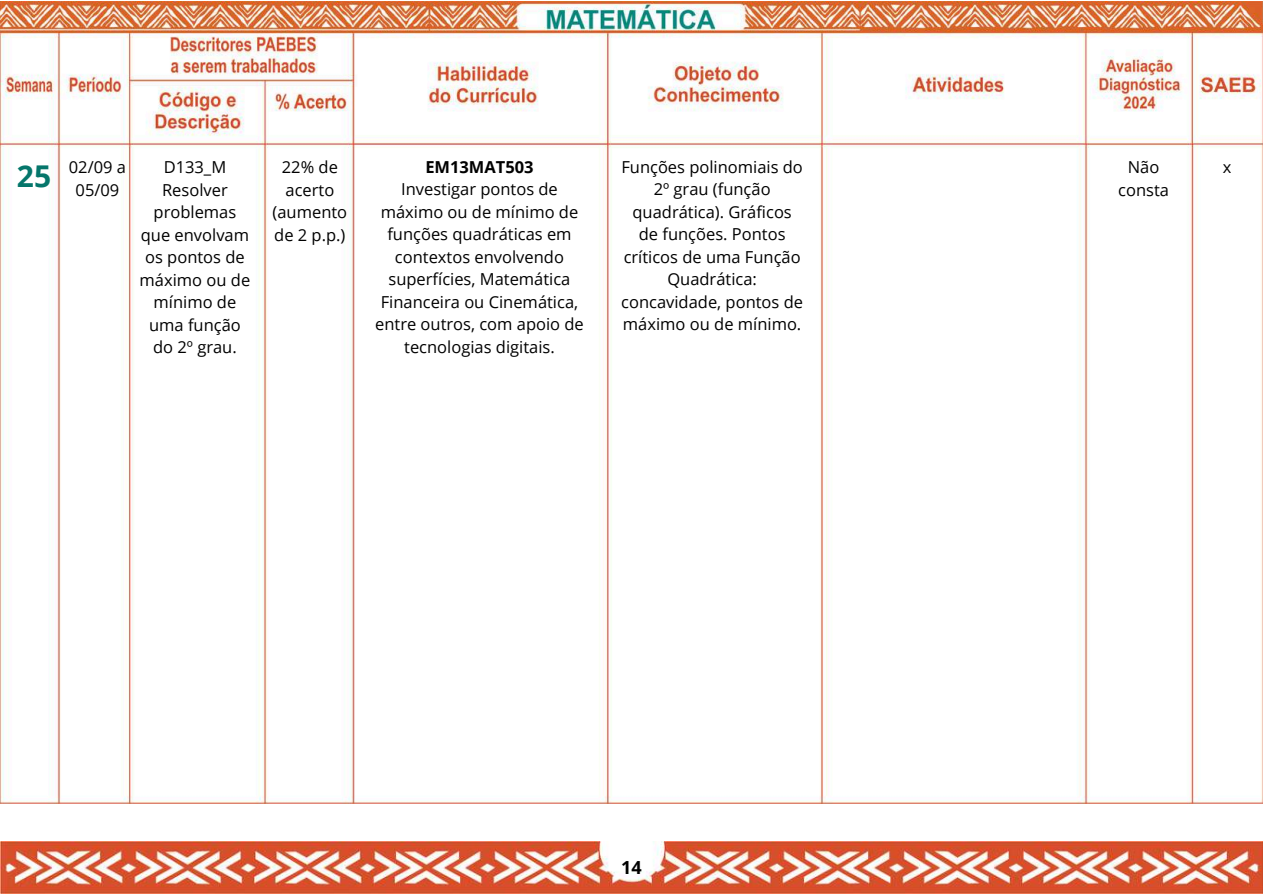
<style>
.page{position:relative;width:1263px;height:894px;background:#fff}
.page>*{position:absolute;margin:0;border:0;box-sizing:border-box;transform-origin:0 0}
.t1{font:700 30px "Open Sans";color:#05766b}
.t2{font:700 18px "Open Sans";color:#000}
.t3{font:16.5px/22.5px "Open Sans";color:#000;text-align:center}
.t4{font:700 16.5px "Open Sans";color:#000}
</style>
<div class="page">
<img style="left:0;top:841px;width:1263px;height:52px">
<img style="left:0;top:1px;width:1263px;height:802px">
<h1 class="t1" style="left:17px;top:154px;width:36px">25</h1>
<p class="t3" style="left:621px;top:155px;width:183px">Funções polinomiais do<br>2º grau (função quadrática). Gráficos de funções. Pontos críticos de uma Função<br>Quadrática: concavidade, pontos de máximo ou de mínimo.</p>
<p class="t3" style="left:1118px;top:155px;width:52px">Não consta</p>
<p class="t3" style="left:140px;top:155px;width:112px">D133_M<br>Resolver problemas que envolvam os pontos de máximo ou de mínimo de uma função do 2º grau.</p>
<p class="t3" style="left:273px;top:155px;width:76px">22% de acerto (aumento de 2 p.p.)</p>
<p class="t4" style="left:425px;top:155px;width:110px">EM13MAT503</p>
<p class="t3" style="left:69px;top:155px;width:59px">02/09 a</p>
<p class="t3" style="left:1223px;top:155px;width:10px">x</p>
<p class="t3" style="left:76px;top:178px;width:45px">05/09</p>
<p class="t3" style="left:375px;top:177px;width:210px">Investigar pontos de máximo ou de mínimo de funções quadráticas em contextos envolvendo superfícies, Matemática<br>Financeira ou Cinemática, entre outros, com apoio de tecnologias digitais.</p>
<p class="t2" style="left:621px;top:854px;width:22px">14</p>
</div>
